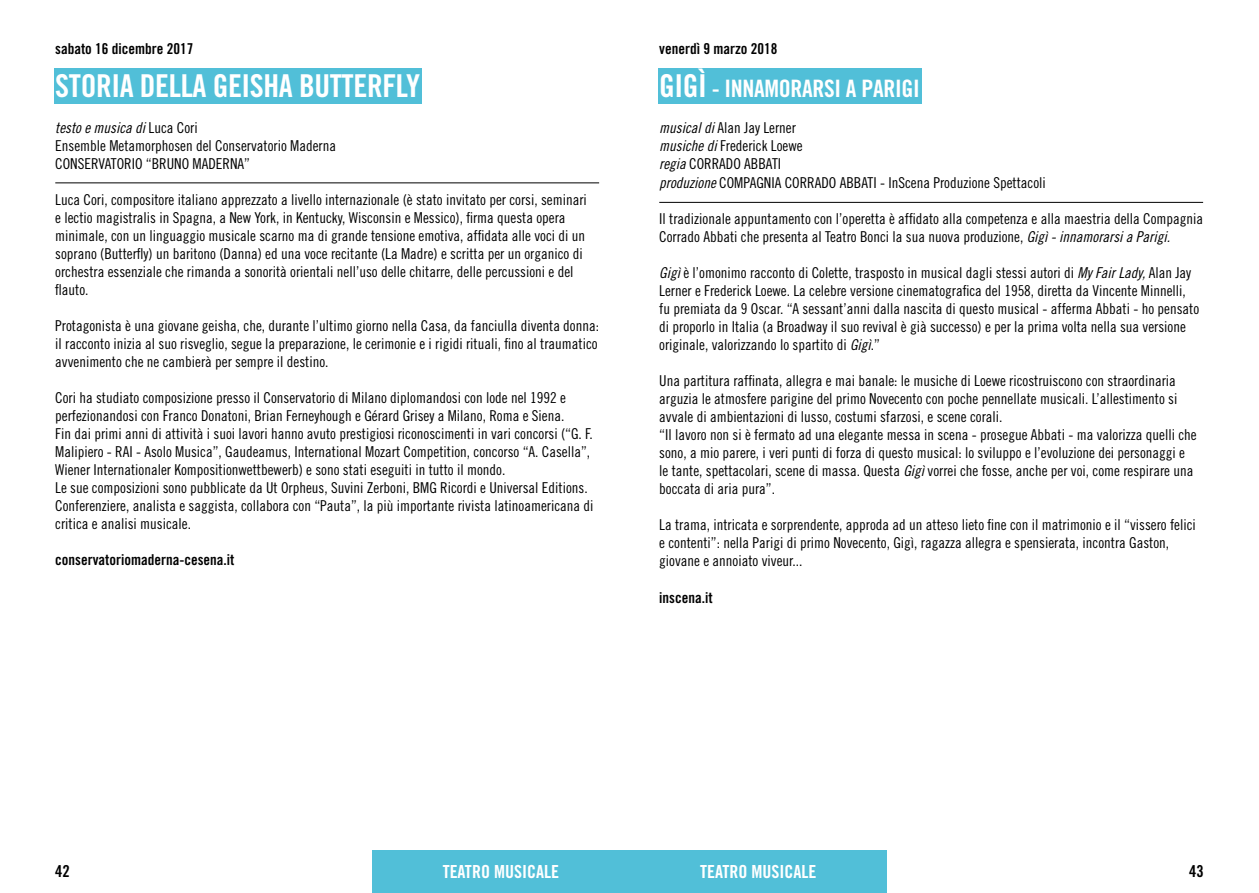
<style>
.page{position:relative;width:1259px;height:893px;background:#fff}
.page>*{position:absolute;margin:0;border:0;box-sizing:border-box;transform-origin:0 0}
.t1{font:31.5px "Trade Gothic Bold Cond Twenty";letter-spacing:-.015em;color:#fff}
.t2{font:24px "Trade Gothic Bold Cond Twenty";letter-spacing:-.015em;color:#fff}
.t3{font:18px "Trade Gothic Bold Cond Twenty";color:#fff}
.t4{font:16.5px "Trade Gothic Bold Cond Twenty";color:#000}
.t5{font:15px/18px "Trade Gothic LT Std Cn 18";color:#000}
.t6{font:15px "Trade Gothic LT Std Bd Cn 20";color:#000}
.t7{font:15px "Trade Gothic Bold Cond Twenty";color:#000}
.t8{font:15px "Trade Gothic LT Std Cn 18 Obl";color:#000}
.s1{font-family:"Trade Gothic LT Std Cn 18"}
.s2{font-size:31.5px}
.s3{font-family:"Trade Gothic LT Std Cn 18 Obl"}
</style>
<div class="page">
<div style="left:372px;top:850px;width:257px;height:43px;background:#51bfd8"></div>
<div style="left:629px;top:850px;width:258px;height:43px;background:#51bfd8"></div>
<div style="left:54px;top:69px;width:368px;height:35px;background:#51bfd8"></div>
<hr style="left:55px;top:182px;width:544px;height:1px;background:#000">
<div style="left:658px;top:69px;width:263px;height:35px;background:#51bfd8"></div>
<hr style="left:659px;top:202px;width:544px;height:1px;background:#000">
<p class="t7" style="left:55px;top:40px;width:140px">sabato 16 dicembre 2017</p>
<h1 class="t1" style="left:55px;top:66px;width:366px">STORIA DELLA GEISHA BUTTERFLY</h1>
<p class="t8" style="left:55px;top:118px;width:144px">testo e musica di <span class="s1">Luca Cori</span></p>
<p class="t5" style="left:55px;top:136px;width:282px">Ensemble Metamorphosen del Conservatorio Maderna<br>CONSERVATORIO “BRUNO MADERNA”</p>
<p class="t5" style="left:55px;top:190px;width:533px">Luca Cori, compositore italiano apprezzato a livello internazionale (è stato invitato per corsi, seminari e lectio magistralis in Spagna, a New York, in Kentucky, Wisconsin e Messico), firma questa opera minimale, con un linguaggio musicale scarno ma di grande tensione emotiva, affidata alle voci di un soprano (Butterfly) un baritono (Danna) ed una voce recitante (La Madre) e scritta per un organico di orchestra essenziale che rimanda a sonorità orientali nell’uso delle chitarre, delle percussioni e del flauto.</p>
<p class="t5" style="left:55px;top:316px;width:545px;text-align:justify">Protagonista è una giovane geisha, che, durante l’ultimo giorno nella Casa, da fanciulla diventa donna: il racconto inizia al suo risveglio, segue la preparazione, le cerimonie e i rigidi rituali, fino al traumatico avvenimento che ne cambierà per sempre il destino.</p>
<p class="t5" style="left:55px;top:388px;width:540px">Cori ha studiato composizione presso il Conservatorio di Milano diplomandosi con lode nel 1992 e perfezionandosi con Franco Donatoni, Brian Ferneyhough e Gérard Grisey a Milano, Roma e Siena.<br>Fin dai primi anni di attività i suoi lavori hanno avuto prestigiosi riconoscimenti in vari concorsi (“G. F.<br>Malipiero - RAI - Asolo Musica”, Gaudeamus, International Mozart Competition, concorso “A. Casella”, Wiener Internationaler Kompositionwettbewerb) e sono stati eseguiti in tutto il mondo.<br>Le sue composizioni sono pubblicate da Ut Orpheus, Suvini Zerboni, BMG Ricordi e Universal Editions.<br>Conferenziere, analista e saggista, collabora con “Pauta”, la più importante rivista latinoamericana di critica e analisi musicale.</p>
<p class="t6" style="left:55px;top:551px;width:181px">conservatoriomaderna-cesena.it</p>
<p class="t7" style="left:659px;top:40px;width:120px">venerdì 9 marzo 2018</p>
<h2 class="t2" style="left:659px;top:74px;width:262px"><span class="s2">GIGÌ</span> - INNAMORARSI A PARIGI</h2>
<p class="t5" style="left:659px;top:118px;width:388px;line-height:18.5px"><span class="s3">musical di</span> Alan Jay Lerner<br><span class="s3">musiche di</span> Frederick Loewe<br><span class="s3">regia</span> CORRADO ABBATI<br><span class="s3">produzione</span> COMPAGNIA CORRADO ABBATI - InScena Produzione Spettacoli</p>
<p class="t5" style="left:659px;top:209px;width:545px">Il tradizionale appuntamento con l’operetta è affidato alla competenza e alla maestria della Compagnia<br>Corrado Abbati che presenta al Teatro Bonci la sua nuova produzione, <span class="s3">Gigì - innamorarsi a Parigi.</span></p>
<p class="t5" style="left:659px;top:263px;width:541px"><span class="s3">Gigì</span> è l’omonimo racconto di Colette, trasposto in musical dagli stessi autori di <span class="s3">My Fair Lady,</span> Alan Jay Lerner e Frederick Loewe. La celebre versione cinematografica del 1958, diretta da Vincente Minnelli, fu premiata da 9 Oscar. “A sessant’anni dalla nascita di questo musical - afferma Abbati - ho pensato di proporlo in Italia (a Broadway il suo revival è già successo) e per la prima volta nella sua versione originale, valorizzando lo spartito di <span class="s3">Gigì</span>.”</p>
<p class="t5" style="left:659px;top:371px;width:539px">Una partitura raffinata, allegra e mai banale: le musiche di Loewe ricostruiscono con straordinaria arguzia le atmosfere parigine del primo Novecento con poche pennellate musicali. L’allestimento si avvale di ambientazioni di lusso, costumi sfarzosi, e scene corali.<br>“Il lavoro non si è fermato ad una elegante messa in scena - prosegue Abbati - ma valorizza quelli che sono, a mio parere, i veri punti di forza di questo musical: lo sviluppo e l’evoluzione dei personaggi e le tante, spettacolari, scene di massa. Questa <span class="s3">Gigì</span> vorrei che fosse, anche per voi, come respirare una boccata di aria pura”.</p>
<p class="t5" style="left:659px;top:515px;width:538px">La trama, intricata e sorprendente, approda ad un atteso lieto fine con il matrimonio e il “vissero felici e contenti”: nella Parigi di primo Novecento, Gigì, ragazza allegra e spensierata, incontra Gaston, giovane e annoiato viveur...</p>
<p class="t6" style="left:659px;top:588px;width:55px">inscena.it</p>
<p class="t4" style="left:55px;top:861px;width:16px">42</p>
<p class="t3" style="left:443px;top:861px;width:118px">TEATRO MUSICALE</p>
<p class="t3" style="left:700px;top:861px;width:118px">TEATRO MUSICALE</p>
<p class="t4" style="left:1189px;top:861px;width:16px">43</p>
</div>
